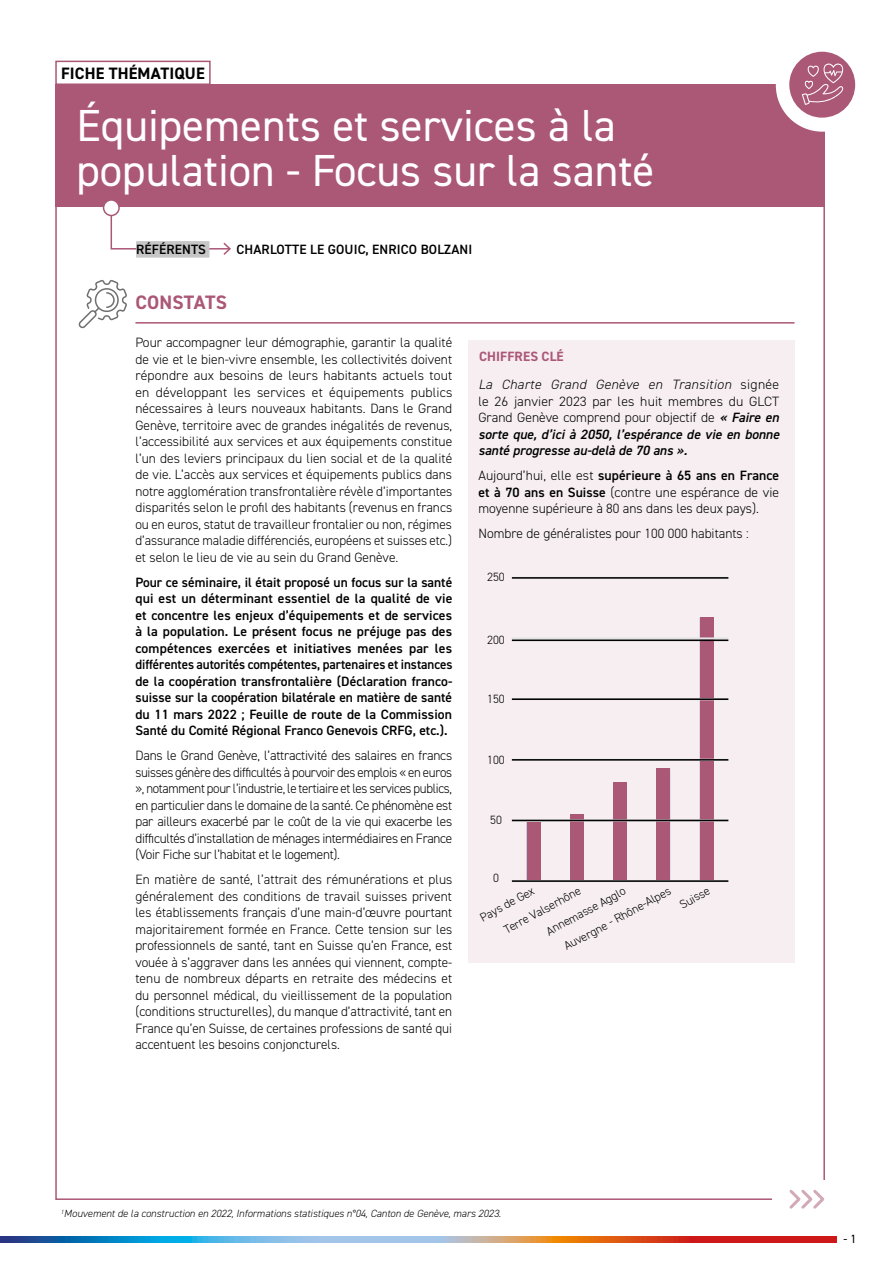
<style>
.page{position:relative;width:893px;height:1263px;background:#fff}
.page>*{position:absolute;margin:0;border:0;box-sizing:border-box;transform-origin:0 0}
.t1{font:45px/45px "DIN2014";color:#fff}
.t2{font:700 19.5px "DIN2014";letter-spacing:.005em;color:#ab5776}
.t3{font:700 16.5px "DIN2014";letter-spacing:.01em;color:#000}
.t4{font:300 13.5px/16.5px "DIN2014";color:#000;text-align:justify}
.t5{font:600 13.5px/16.5px "DIN2014";letter-spacing:.005em;color:#000;text-align:justify}
.t6{font:italic 600 13.5px/16.5px "DIN2014";color:#000;text-align:justify}
.t7{font:italic 300 13.5px/28px "DIN2014";letter-spacing:.025em;color:#000}
.t8{font:300 12px "DIN2014";color:#000}
.t9{font:12px "DIN2014";color:#000}
.t10{font:italic 300 10.5px "DIN2014";color:#000}
.s1{font-weight:700;font-style:normal;color:#ab5776}
.s2{font-style:normal}
.s3{font-weight:300;font-style:normal}
.s4{font-weight:600}
</style>
<div class="page">
<svg style="left:0;top:1236px;width:836px;height:6px;background:#8f7d88"></svg>
<div style="left:468px;top:340px;width:326px;height:623px;background:#f6eef1"></div>
<div style="left:55px;top:85px;width:770px;height:122px;background:#ab5776"></div>
<div style="left:55px;top:61px;width:156px;height:24px;border:2px solid #ab5776"></div>
<svg style="left:110px;top:214px;width:121px;height:42px"></svg>
<div style="left:136px;top:241px;width:73px;height:17px;background:#c6c6c6"></div>
<hr style="left:135px;top:322px;width:659px;height:2px;background:#ab5776">
<svg style="left:78px;top:279px;width:49px;height:50px"></svg>
<svg style="left:789px;top:1190px;width:36px;height:19px"></svg>
<div style="left:104px;top:200px;width:15px;height:15px;background:#fff;border-radius:50%"></div>
<div style="left:103px;top:199px;width:17px;height:17px;border:2px solid #ab5776;border-radius:50%"></div>
<div style="left:776px;top:39px;width:93px;height:93px;background:#fff;border-radius:50%"></div>
<div style="left:789px;top:52px;width:66px;height:66px;background:#ab5776;border-radius:50%"></div>
<svg style="left:802px;top:63px;width:42px;height:42px"></svg>
<svg style="left:527px;top:618px;width:173px;height:262px"></svg>
<div style="left:527px;top:822px;width:13px;height:59px;background:#ab5776"></div>
<div style="left:570px;top:815px;width:13px;height:66px;background:#ab5776"></div>
<div style="left:613px;top:782px;width:14px;height:99px;background:#ab5776"></div>
<div style="left:657px;top:769px;width:13px;height:112px;background:#ab5776"></div>
<div style="left:700px;top:618px;width:13px;height:263px;background:#ab5776"></div>
<hr style="left:512px;top:819px;width:216px;height:2px;background:#e4e4e4">
<hr style="left:512px;top:637px;width:216px;height:3px;background:#e4e4e4">
<hr style="left:512px;top:880px;width:216px;height:2px;background:#020203">
<hr style="left:512px;top:820px;width:216px;height:1px;background:#020203">
<hr style="left:512px;top:759px;width:216px;height:2px;background:#020203">
<hr style="left:512px;top:698px;width:216px;height:2px;background:#020203">
<hr style="left:512px;top:639px;width:216px;height:2px;background:#020203">
<hr style="left:512px;top:577px;width:216px;height:2px;background:#020203">
<p class="t3" style="left:61px;top:65px;width:145px">FICHE THÉMATIQUE</p>
<h1 class="t1" style="left:77px;top:103px;width:580px">Équipements et services à la population - Focus sur la santé</h1>
<p class="t5" style="left:136px;top:241px;width:71px">RÉFÉRENTS</p>
<p class="t5" style="left:236px;top:241px;width:237px">CHARLOTTE LE GOUIC, ENRICO BOLZANI</p>
<h2 class="t2" style="left:136px;top:292px;width:93px">CONSTATS</h2>
<p class="t4" style="left:135px;top:335px;width:318px">Pour accompagner leur démographie, garantir la qualité de vie et le bien-vivre ensemble, les collectivités doivent répondre aux besoins de leurs habitants actuels tout en développant les services et équipements publics nécessaires à leurs nouveaux habitants. Dans le Grand Genève, territoire avec de grandes inégalités de revenus, l’accessibilité aux services et aux équipements constitue l’un des leviers principaux du lien social et de la qualité de vie. L’accès aux services et équipements publics dans notre agglomération transfrontalière révèle d’importantes disparités selon le profil des habitants (revenus en francs ou en euros, statut de travailleur frontalier ou non, régimes d’assurance maladie différenciés, européens et suisses etc.) et selon le lieu de vie au sein du Grand Genève.</p>
<p class="t5" style="left:135px;top:574px;width:318px">Pour ce séminaire, il était proposé un focus sur la santé qui est un déterminant essentiel de la qualité de vie et concentre les enjeux d’équipements et de services à la population. Le présent focus ne préjuge pas des compétences exercées et initiatives menées par les différentes autorités compétentes, partenaires et instances de la coopération transfrontalière (Déclaration franco&shy;suisse sur la coopération bilatérale en matière de santé du 11 mars 2022 ; Feuille de route de la Commission Santé du Comité Régional Franco Genevois CRFG, etc.).</p>
<p class="t4" style="left:135px;top:748px;width:318px">Dans le Grand Genève, l’attractivité des salaires en francs suisses génère des difficultés à pourvoir des emplois « en euros », notamment pour l’industrie, le tertiaire et les services publics, en particulier dans le domaine de la santé. Ce phénomène est par ailleurs exacerbé par le coût de la vie qui exacerbe les difficultés d’installation de ménages intermédiaires en France (Voir Fiche sur l’habitat et le logement).</p>
<p class="t4" style="left:135px;top:872px;width:318px">En matière de santé, l’attrait des rémunérations et plus généralement des conditions de travail suisses privent les établissements français d’une main-d’œuvre pourtant majoritairement formée en France. Cette tension sur les professionnels de santé, tant en Suisse qu’en France, est vouée à s’aggraver dans les années qui viennent, compte&shy;tenu de nombreux départs en retraite des médecins et du personnel médical, du vieillissement de la population (conditions structurelles), du manque d’attractivité, tant en France qu’en Suisse, de certaines professions de santé qui accentuent les besoins conjoncturels.</p>
<p class="t7" style="left:478px;top:343px;width:302px"><span class="s1">CHIFFRES CLÉ<br></span>La Charte Grand Genève en Transition <span class="s2">signée</span></p>
<p class="t6" style="left:478px;top:394px;width:303px"><span class="s3">le 26 janvier 2023 par les huit membres du GLCT Grand Genève comprend pour objectif de</span> « Faire en sorte que, d’ici à 2050, l’espérance de vie en bonne santé progresse au-delà de 70 ans ».</p>
<p class="t4" style="left:478px;top:468px;width:302px">Aujourd’hui, elle est <span class="s4">supérieure à 65 ans en France et à 70 ans en Suisse</span> (contre une espérance de vie moyenne supérieure à 80 ans dans les deux pays).</p>
<p class="t4" style="left:478px;top:526px;width:272px">Nombre de généralistes pour 100 000 habitants :</p>
<p class="t8" style="left:487px;top:571px;width:19px">250</p>
<p class="t8" style="left:487px;top:634px;width:19px">200</p>
<p class="t8" style="left:487px;top:693px;width:19px">150</p>
<p class="t8" style="left:487px;top:754px;width:19px">100</p>
<p class="t8" style="left:490px;top:814px;width:13px">50</p>
<p class="t8" style="left:493px;top:872px;width:7px">0</p>
<p class="t8" style="left:478px;top:913px;width:61px;rotate:-29deg">Pays de Gex</p>
<p class="t8" style="left:545px;top:927px;width:90px;rotate:-29deg">Annemasse Agglo</p>
<p class="t8" style="left:562px;top:942px;width:121px;rotate:-29deg">Auvergne - Rhône-Alpes</p>
<p class="t8" style="left:678px;top:900px;width:34px;rotate:-29deg">Suisse</p>
<p class="t8" style="left:502px;top:926px;width:87px;rotate:-29deg">Terre Valserhône</p>
<p class="t10" style="left:61px;top:1209px;width:442px"><sup>1</sup>Mouvement de la construction en 2022, Informations statistiques n°04, Canton de Genève, mars 2023.</p>
<p class="t9" style="left:844px;top:1232px;width:14px">- 1</p>
</div>
